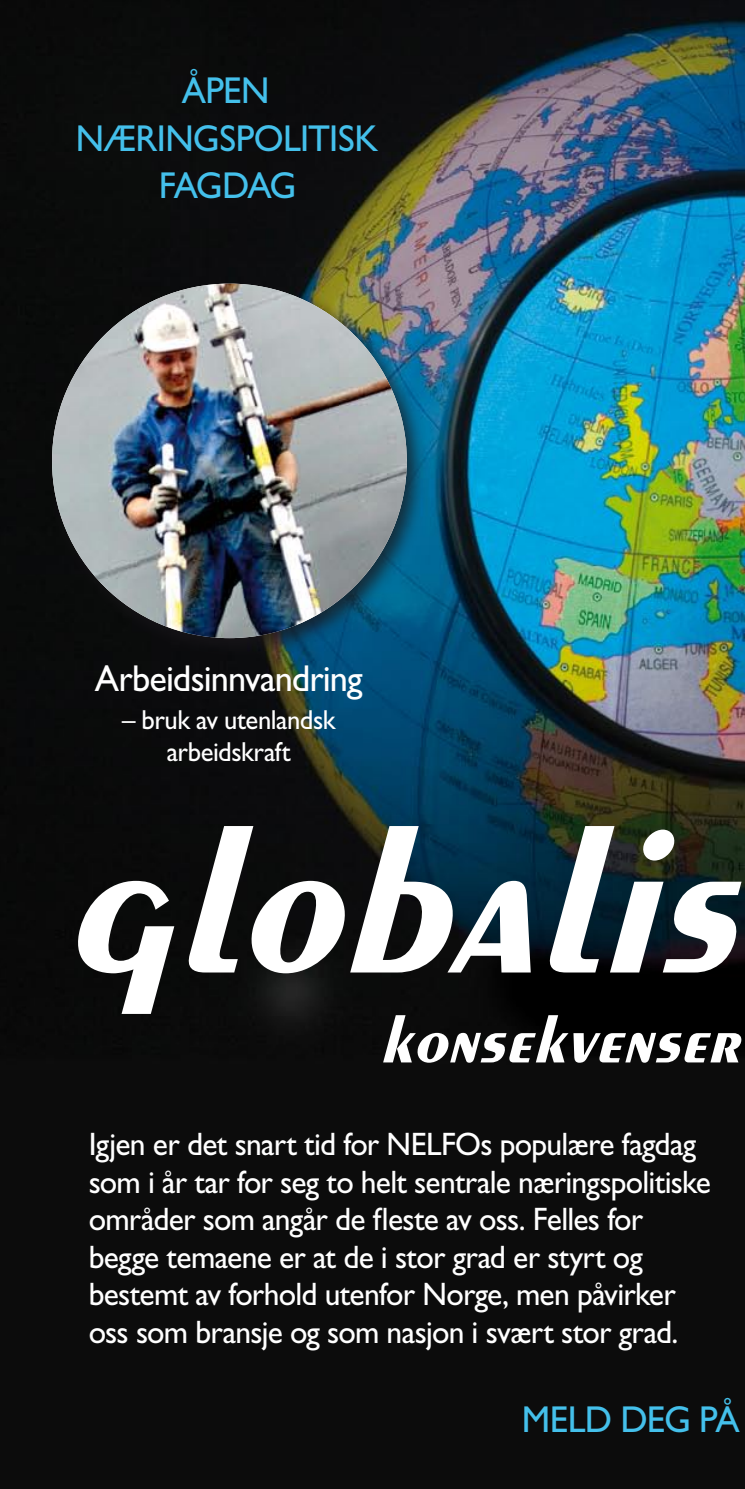
<style>
.page{position:relative;width:745px;height:1489px;background:#fff}
.page>*{position:absolute;margin:0;border:0;box-sizing:border-box;transform-origin:0 0}
.t1{font:37.5px "Gill Sans";letter-spacing:-.015em;color:#44c0eb}
.t2{font:37.5px "Gill Sans";letter-spacing:-.025em;color:#fff}
.t3{font:32.5px/37.5px "Gill Sans";letter-spacing:-.025em;color:#fff}
.t4{font:27.5px/32.5px "Gill Sans";letter-spacing:-.02em;color:#fff;text-align:center}
</style>
<div class="page">
<img style="left:0;top:0;width:744px;height:1488px">
<div style="left:42px;top:274px;width:389px;height:389px;background:#1a171b;opacity:.75"></div>
<img style="left:52px;top:283px;width:354px;height:355px;border-radius:50%">
<svg style="left:72px;top:826px;width:672px;height:187px"></svg>
<svg style="left:383px;top:1015px;width:361px;height:60px"></svg>
<p class="t1" style="left:182px;top:69px;width:63px">Åpen</p>
<p class="t1" style="left:76px;top:116px;width:304px">næringspolitisk</p>
<p class="t1" style="left:159px;top:164px;width:139px">fagdag</p>
<p class="t2" style="left:95px;top:657px;width:269px">Arbeidsinnvandring</p>
<p class="t4" style="left:122px;top:703px;width:215px">– bruk av utenlandsk arbeidskraft</p>
<p class="t3" style="left:89px;top:1125px;width:623px">Igjen er det snart tid for NELFOs populære fagdag som i år tar for seg to helt sentrale næringspolitiske områder som angår de fleste av oss. Felles for begge temaene er at de i stor grad er styrt og bestemt av forhold utenfor Norge, men påvirker oss som bransje og som nasjon i svært stor grad.</p>
<p class="t1" style="left:521px;top:1397px;width:210px">Meld deg på</p>
</div>
